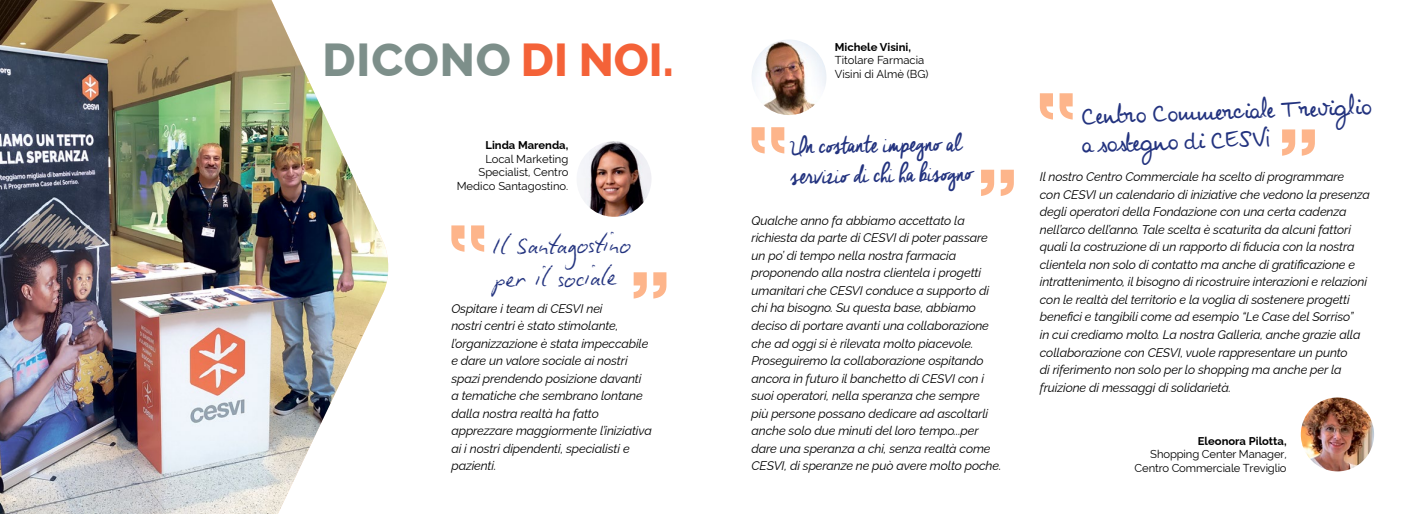
<style>
.page{position:relative;width:1418px;height:514px;background:#fff}
.page>*{position:absolute;margin:0;border:0;box-sizing:border-box;transform-origin:0 0}
.t1{font:800 46.25px "Raleway";letter-spacing:.015em;color:#7d8f8a}
.t2{font:27.5px/33px "Biro Scriptreduced";color:#23337f}
.t3{font:25px "Cheddar Jack";color:#23337f}
.t4{font:23.75px "Noemie Script";color:#23337f}
.t5{font:italic 12.5px/17.5px "Raleway";letter-spacing:-.01em;color:#000}
.t6{font:11.25px/13.8px "Raleway";color:#000;text-align:right}
.t7{font:700 11.25px "Raleway";color:#000}
.s1{color:#f46238}
</style>
<div class="page">
<img style="left:751px;top:39px;width:75px;height:76px;border-radius:38px">
<svg style="left:751px;top:127px;width:33px;height:26px"></svg>
<svg style="left:981px;top:170px;width:32px;height:26px"></svg>
<img style="left:0;top:0;width:389px;height:514px">
<img style="left:1300px;top:397px;width:73px;height:74px;border-radius:37px">
<svg style="left:1039px;top:93px;width:33px;height:27px"></svg>
<svg style="left:1282px;top:129px;width:32px;height:27px"></svg>
<img style="left:576px;top:141px;width:75px;height:76px;border-radius:38px">
<svg style="left:451px;top:225px;width:33px;height:27px"></svg>
<svg style="left:633px;top:272px;width:33px;height:26px"></svg>
<h1 class="t1" style="left:322px;top:23px;width:353px">DICONO <span class="s1">DI NOI.</span></h1>
<p class="t7" style="left:485px;top:136px;width:84px">Linda Marenda,</p>
<p class="t6" style="left:457px;top:152px;width:113px">Local Marketing<br>Specialist, Centro<br>Medico Santagostino.</p>
<h2 class="t2" style="left:493px;top:228px;width:139px;rotate:-1deg">Il Santagostino per il sociale</h2>
<p class="t5" style="left:451px;top:298px;width:202px">Ospitare i team di CESVI nei<br>nostri centri è stato stimolante, l’organizzazione è stata impeccabile e dare un valore sociale ai nostri spazi prendendo posizione davanti a tematiche che sembrano lontane dalla nostra realtà ha fatto apprezzare maggiormente l’iniziativa ai i nostri dipendenti, specialisti e pazienti.</p>
<p class="t7" style="left:834px;top:38px;width:78px">Michele Visini,</p>
<p class="t6" style="left:834px;top:53px;width:95px;text-align:left">Titolare Farmacia<br>Visini di Almè (BG)</p>
<h3 class="t4" style="left:1081px;top:103px;width:292px;rotate:-2deg">Centro Commerciale Treviglio</h3>
<h3 class="t3" style="left:789px;top:129px;width:174px;rotate:-1deg">Un costante impegno al</h3>
<h3 class="t4" style="left:1082px;top:131px;width:189px;rotate:-2deg">a sostegno di CESVI</h3>
<h3 class="t3" style="left:790px;top:159px;width:184px;rotate:-1deg">servizio di chi ha bisogno</h3>
<p class="t5" style="left:1039px;top:167px;width:331px">Il nostro Centro Commerciale ha scelto di programmare<br>con CESVI un calendario di iniziative che vedono la presenza degli operatori della Fondazione con una certa cadenza nell’arco dell’anno. Tale scelta è scaturita da alcuni fattori quali la costruzione di un rapporto di fiducia con la nostra clientela non solo di contatto ma anche di gratificazione e intrattenimento, il bisogno di ricostruire interazioni e relazioni con le realtà del territorio e la voglia di sostenere progetti benefici e tangibili come ad esempio “Le Case del Sorriso”<br>in cui crediamo molto. La nostra Galleria, anche grazie alla collaborazione con CESVI, vuole rappresentare un punto<br>di riferimento non solo per lo shopping ma anche per la fruizione di messaggi di solidarietà.</p>
<p class="t5" style="left:751px;top:210px;width:251px">Qualche anno fa abbiamo accettato la richiesta da parte di CESVI di poter passare un po’ di tempo nella nostra farmacia proponendo alla nostra clientela i progetti umanitari che CESVI conduce a supporto di chi ha bisogno. Su questa base, abbiamo deciso di portare avanti una collaborazione che ad oggi si è rilevata molto piacevole.<br>Proseguiremo la collaborazione ospitando ancora in futuro il banchetto di CESVI con i suoi operatori, nella speranza che sempre<br>più persone possano dedicare ad ascoltarli anche solo due minuti del loro tempo...per dare una speranza a chi, senza realtà come CESVI, di speranze ne può avere molto poche.</p>
<p class="t7" style="left:1197px;top:431px;width:90px">Eleonora Pilotta,</p>
<p class="t6" style="left:1134px;top:447px;width:153px">Shopping Center Manager,<br>Centro Commerciale Treviglio</p>
</div>
